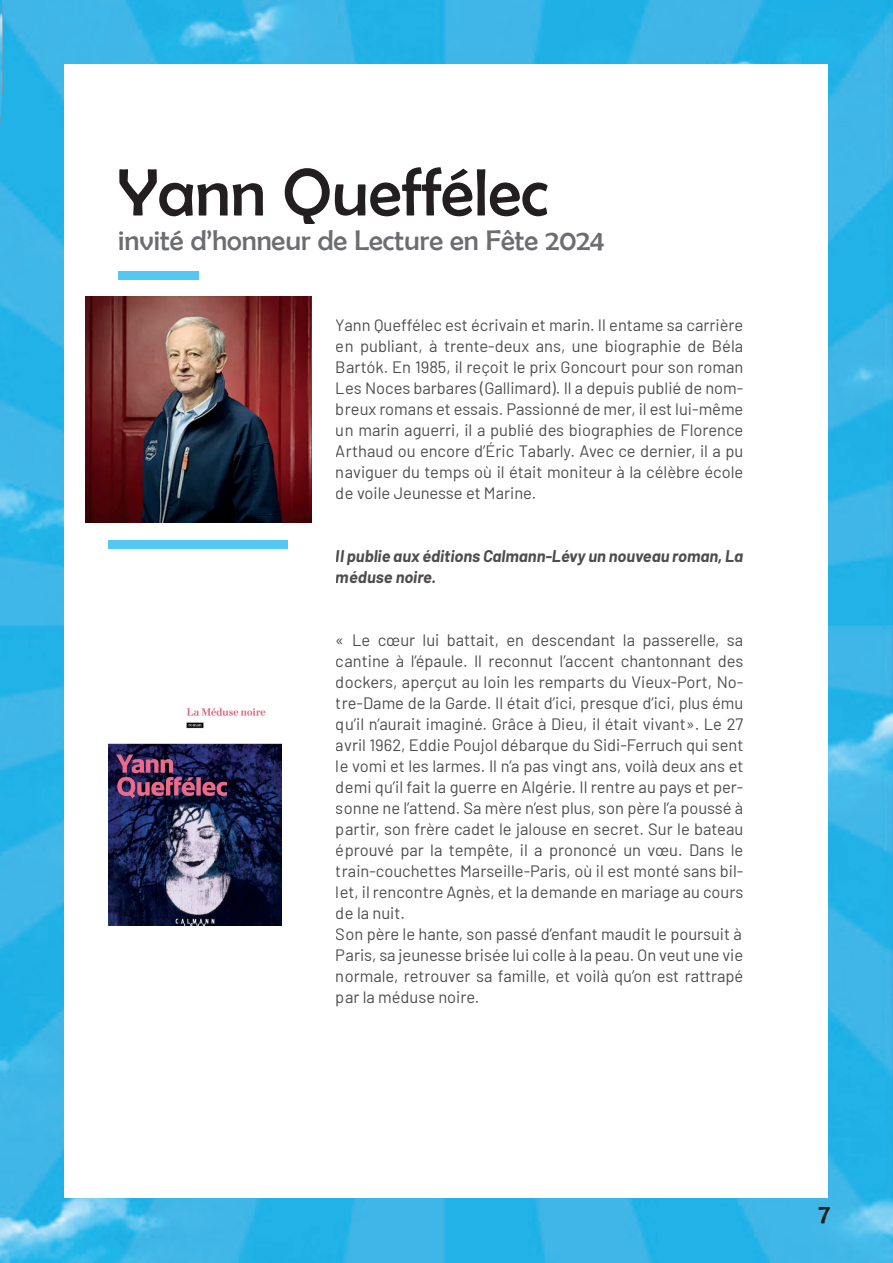
<style>
.page{position:relative;width:893px;height:1263px;background:#fff}
.page>*{position:absolute;margin:0;border:0;box-sizing:border-box;transform-origin:0 0}
.t1{font:67.5px "Berlin Sans FB";color:#231f20}
.t2{font:28.5px "Berlin Sans FB";color:#6c6d70}
.t3{font:27px "Berlin Sans FB";color:#231f20}
.t4{font:16.5px/21px "Barlow";color:#231f20;text-align:justify}
.t5{font:italic 700 16.5px/21px "Barlow";color:#231f20}
</style>
<div class="page">
<img style="left:0;top:0;width:893px;height:1263px">
<svg style="left:0;top:124px;width:3px;height:573px"></svg>
<img style="left:0;top:0;width:3px;height:124px">
<div style="left:65px;top:65px;width:763px;height:1133px;background:#fff"></div>
<div style="left:118px;top:271px;width:80px;height:8px;background:#54c8f3"></div>
<div style="left:108px;top:540px;width:180px;height:9px;background:#54c8f3"></div>
<img style="left:108px;top:708px;width:174px;height:218px">
<img style="left:85px;top:296px;width:226px;height:226px">
<h1 class="t1" style="left:118px;top:155px;width:431px">Yann Queffélec</h1>
<h2 class="t2" style="left:118px;top:224px;width:488px">invité d’honneur de Lecture en Fête 2024</h2>
<p class="t4" style="left:336px;top:313px;width:409px">Yann Queffélec est écrivain et marin. Il entame sa carrière en publiant, à trente-deux ans, une biographie de Béla Bartók. En 1985, il reçoit le prix Goncourt pour son roman Les Noces barbares (Gallimard). Il a depuis publié de nom&shy;breux romans et essais. Passionné de mer, il est lui-même un marin aguerri, il a publié des biographies de Florence Arthaud ou encore d’Éric Tabarly. Avec ce dernier, il a pu naviguer du temps où il était moniteur à la célèbre école de voile Jeunesse et Marine.</p>
<p class="t5" style="left:336px;top:544px;width:409px">Il publie aux éditions Calmann-Lévy un nouveau roman, La méduse noire.</p>
<p class="t4" style="left:336px;top:628px;width:409px;text-align:left">« Le cœur lui battait, en descendant la passerelle, sa cantine à l’épaule. Il reconnut l’accent chantonnant des dockers, aperçut au loin les remparts du Vieux-Port, No&shy;tre-Dame de la Garde. Il était d’ici, presque d’ici, plus ému qu’il n’aurait imaginé. Grâce à Dieu, il était vivant». Le 27 avril 1962, Eddie Poujol débarque du Sidi-Ferruch qui sent le vomi et les larmes. Il n’a pas vingt ans, voilà deux ans et demi qu’il fait la guerre en Algérie. Il rentre au pays et per&shy;sonne ne l’attend. Sa mère n’est plus, son père l’a poussé à partir, son frère cadet le jalouse en secret. Sur le bateau éprouvé par la tempête, il a prononcé un vœu. Dans le train-couchettes Marseille-Paris, où il est monté sans bil&shy;let, il rencontre Agnès, et la demande en mariage au cours de la nuit.<br>Son père le hante, son passé d’enfant maudit le poursuit à Paris, sa jeunesse brisée lui colle à la peau. On veut une vie normale, retrouver sa famille, et voilà qu’on est rattrapé par la méduse noire.</p>
<h3 class="t3" style="left:818px;top:1198px;width:13px">7</h3>
</div>
